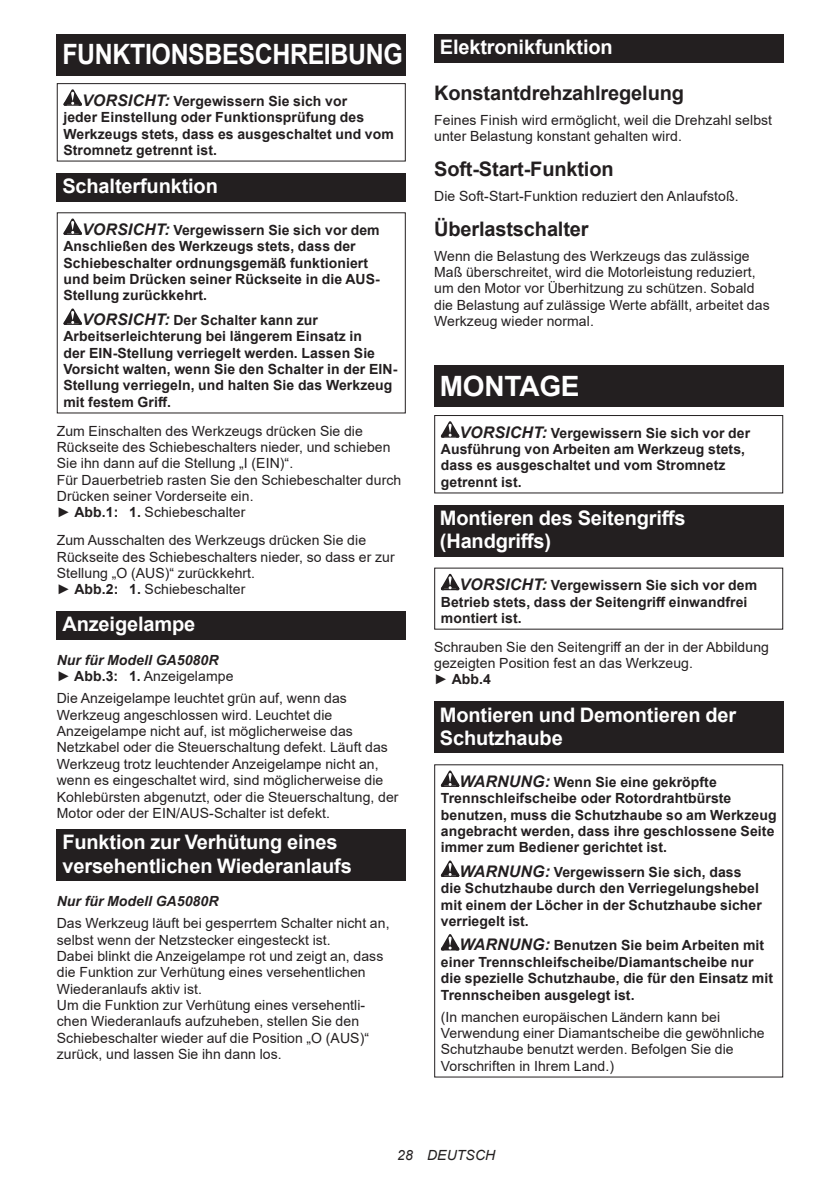
<style>
.page{position:relative;width:840px;height:1191px;background:#fff}
.page>*{position:absolute;margin:0;border:0;box-sizing:border-box;transform-origin:0 0}
.t1{font:700 28px "Arial";letter-spacing:-.015em;color:#fff;scale:.89 1}
.t2{font:700 28px "Arial";letter-spacing:-.015em;color:#fff}
.t3{font:700 20px/23.4px "Arial";letter-spacing:-.01em;color:#fff}
.t4{font:700 20px "Arial";letter-spacing:-.01em;color:#231f20}
.t5{font:14px/16.4px "Arial";letter-spacing:.005em;color:#231f20}
.t6{font:700 14px/16.4px "Arial";letter-spacing:.005em;color:#231f20}
.t7{font:italic 700 14px/16.4px "Arial";letter-spacing:.005em;color:#231f20}
.t8{font:italic 14px "Arial";letter-spacing:.005em;color:#231f20}
.s1{font-style:italic;font-size:16px}
.s2{font-weight:700}
.s3{font-weight:400;font-style:normal}
.s4{font-style:normal}
</style>
<div class="page">
<div style="left:57px;top:34px;width:348px;height:41px;background:#231f20"></div>
<svg style="left:63px;top:89px;width:19px;height:17px"></svg>
<div style="left:57px;top:83px;width:348px;height:79px;border:1px solid #231f20"></div>
<div style="left:57px;top:173px;width:348px;height:28px;background:#231f20"></div>
<svg style="left:63px;top:218px;width:19px;height:17px"></svg>
<svg style="left:63px;top:308px;width:19px;height:17px"></svg>
<div style="left:57px;top:611px;width:348px;height:29px;background:#231f20"></div>
<div style="left:57px;top:829px;width:348px;height:52px;background:#231f20"></div>
<div style="left:434px;top:34px;width:348px;height:29px;background:#231f20"></div>
<div style="left:434px;top:366px;width:348px;height:41px;background:#231f20"></div>
<svg style="left:440px;top:421px;width:19px;height:16px"></svg>
<div style="left:434px;top:415px;width:348px;height:78px;border:1px solid #231f20"></div>
<div style="left:434px;top:505px;width:348px;height:52px;background:#231f20"></div>
<svg style="left:440px;top:574px;width:19px;height:16px"></svg>
<div style="left:434px;top:701px;width:348px;height:52px;background:#231f20"></div>
<svg style="left:440px;top:770px;width:19px;height:17px"></svg>
<svg style="left:440px;top:860px;width:19px;height:17px"></svg>
<svg style="left:440px;top:934px;width:19px;height:16px"></svg>
<h1 class="t1" style="left:62px;top:34px;width:384px">FUNKTIONSBESCHREIBUNG</h1>
<p class="t6" style="left:63px;top:93px;width:332px;text-indent:19px"><span class="s1">VORSICHT:</span> Vergewissern Sie sich vor<br>jeder Einstellung oder Funktionsprüfung des Werkzeugs stets, dass es ausgeschaltet und vom Stromnetz getrennt ist.</p>
<h2 class="t3" style="left:62px;top:174px;width:157px">Schalterfunktion</h2>
<p class="t6" style="left:63px;top:222px;width:318px;text-indent:19px"><span class="s1">VORSICHT:</span> Vergewissern Sie sich vor dem Anschließen des Werkzeugs stets, dass der Schiebeschalter ordnungsgemäß funktioniert und beim Drücken seiner Rückseite in die AUS-Stellung zurückkehrt.</p>
<p class="t6" style="left:63px;top:312px;width:335px;text-indent:19px"><span class="s1">VORSICHT:</span> Der Schalter kann zur Arbeitserleichterung bei längerem Einsatz in<br>der EIN-Stellung verriegelt werden. Lassen Sie Vorsicht walten, wenn Sie den Schalter in der EIN-Stellung verriegeln, und halten Sie das Werkzeug mit festem Griff.</p>
<p class="t5" style="left:57px;top:422px;width:346px">Zum Einschalten des Werkzeugs drücken Sie die Rückseite des Schiebeschalters nieder, und schieben Sie ihn dann auf die Stellung „I (EIN)“.<br>Für Dauerbetrieb rasten Sie den Schiebeschalter durch Drücken seiner Vorderseite ein.<br>► <span class="s2">Abb.1: 1.</span> Schiebeschalter</p>
<p class="t5" style="left:57px;top:532px;width:339px">Zum Ausschalten des Werkzeugs drücken Sie die Rückseite des Schiebeschalters nieder, so dass er zur Stellung „O (AUS)“ zurückkehrt.<br>► <span class="s2">Abb.2: 1.</span> Schiebeschalter</p>
<h2 class="t3" style="left:62px;top:613px;width:134px">Anzeigelampe</h2>
<p class="t7" style="left:57px;top:652px;width:178px">Nur für Modell GA5080R <span class="s3">►</span> <span class="s4">Abb.3: 1.</span> <span class="s3">Anzeigelampe</span></p>
<p class="t5" style="left:57px;top:690px;width:343px">Die Anzeigelampe leuchtet grün auf, wenn das Werkzeug angeschlossen wird. Leuchtet die Anzeigelampe nicht auf, ist möglicherweise das Netzkabel oder die Steuerschaltung defekt. Läuft das Werkzeug trotz leuchtender Anzeigelampe nicht an, wenn es eingeschaltet wird, sind möglicherweise die Kohlebürsten abgenutzt, oder die Steuerschaltung, der Motor oder der EIN/AUS-Schalter ist defekt.</p>
<h2 class="t3" style="left:62px;top:830px;width:291px">Funktion zur Verhütung eines versehentlichen Wiederanlaufs</h2>
<p class="t7" style="left:57px;top:893px;width:163px">Nur für Modell GA5080R</p>
<p class="t5" style="left:57px;top:915px;width:334px">Das Werkzeug läuft bei gesperrtem Schalter nicht an, selbst wenn der Netzstecker eingesteckt ist.<br>Dabei blinkt die Anzeigelampe rot und zeigt an, dass die Funktion zur Verhütung eines versehentlichen Wiederanlaufs aktiv ist.<br>Um die Funktion zur Verhütung eines versehentli&shy;chen Wiederanlaufs aufzuheben, stellen Sie den Schiebeschalter wieder auf die Position „O (AUS)“ zurück, und lassen Sie ihn dann los.</p>
<h2 class="t3" style="left:439px;top:36px;width:174px">Elektronikfunktion</h2>
<h2 class="t4" style="left:434px;top:79px;width:251px">Konstantdrehzahlregelung</h2>
<p class="t5" style="left:434px;top:112px;width:339px">Feines Finish wird ermöglicht, weil die Drehzahl selbst unter Belastung konstant gehalten wird.</p>
<h2 class="t4" style="left:434px;top:155px;width:181px">Soft-Start-Funktion</h2>
<p class="t5" style="left:434px;top:188px;width:306px">Die Soft-Start-Funktion reduziert den Anlaufstoß.</p>
<h2 class="t4" style="left:434px;top:215px;width:156px">Überlastschalter</h2>
<p class="t5" style="left:434px;top:247px;width:337px">Wenn die Belastung des Werkzeugs das zulässige Maß überschreitet, wird die Motorleistung reduziert, um den Motor vor Überhitzung zu schützen. Sobald die Belastung auf zulässige Werte abfällt, arbeitet das Werkzeug wieder normal.</p>
<h1 class="t2" style="left:439px;top:366px;width:141px">MONTAGE</h1>
<p class="t6" style="left:440px;top:425px;width:310px;text-indent:19px"><span class="s1">VORSICHT:</span> Vergewissern Sie sich vor der Ausführung von Arbeiten am Werkzeug stets, dass es ausgeschaltet und vom Stromnetz getrennt ist.</p>
<h2 class="t3" style="left:439px;top:506px;width:247px">Montieren des Seitengriffs (Handgriffs)</h2>
<p class="t6" style="left:440px;top:577px;width:317px;text-indent:19px"><span class="s1">VORSICHT:</span> Vergewissern Sie sich vor dem<br>Betrieb stets, dass der Seitengriff einwandfrei montiert ist.</p>
<p class="t5" style="left:434px;top:638px;width:336px">Schrauben Sie den Seitengriff an der in der Abbildung gezeigten Position fest an das Werkzeug.<br>► <span class="s2">Abb.4</span></p>
<h2 class="t3" style="left:439px;top:703px;width:297px">Montieren und Demontieren der<br>Schutzhaube</h2>
<p class="t6" style="left:440px;top:774px;width:337px;text-indent:19px"><span class="s1">WARNUNG:</span> Wenn Sie eine gekröpfte Trennschleifscheibe oder Rotordrahtbürste benutzen, muss die Schutzhaube so am Werkzeug angebracht werden, dass ihre geschlossene Seite immer zum Bediener gerichtet ist.</p>
<p class="t6" style="left:440px;top:864px;width:322px;text-indent:19px"><span class="s1">WARNUNG:</span> Vergewissern Sie sich, dass die Schutzhaube durch den Verriegelungshebel mit einem der Löcher in der Schutzhaube sicher verriegelt ist.</p>
<p class="t6" style="left:440px;top:937px;width:333px;text-indent:19px"><span class="s1">WARNUNG:</span> Benutzen Sie beim Arbeiten mit einer Trennschleifscheibe/Diamantscheibe nur die spezielle Schutzhaube, die für den Einsatz mit Trennscheiben ausgelegt ist.</p>
<p class="t5" style="left:440px;top:1008px;width:325px">(In manchen europäischen Ländern kann bei Verwendung einer Diamantscheibe die gewöhnliche Schutzhaube benutzt werden. Befolgen Sie die Vorschriften in Ihrem Land.)</p>
<p class="t8" style="left:397px;top:1146px;width:99px">28 DEUTSCH</p>
</div>
